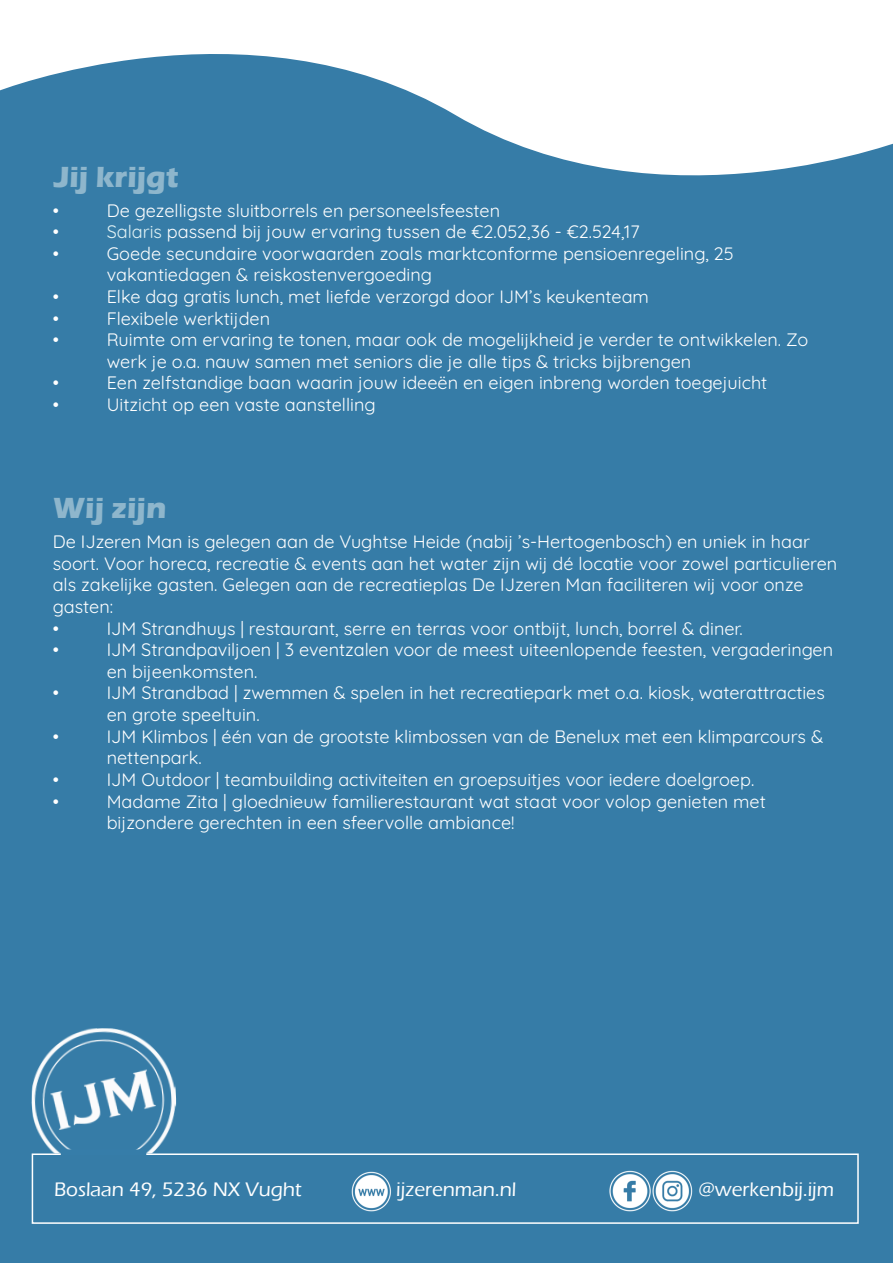
<style>
.page{position:relative;width:893px;height:1263px;background:#fff}
.page>*{position:absolute;margin:0;border:0;box-sizing:border-box;transform-origin:0 0}
.t1{font:700 30px "Eras ITC";color:#8eb6cc}
.t2{font:500 20.1px "Eras ITC";color:#fff}
.t3{font:18px/21.6px "Quicksand";color:#fff}
.s1{color:#e0f2f5}
</style>
<div class="page">
<div style="left:0;top:54px;width:893px;height:1209px;background:#367ca7"></div>
<img style="left:609px;top:1170px;width:84px;height:42px">
<img style="left:351px;top:1171px;width:41px;height:40px">
<div style="left:32px;top:1153px;width:827px;height:71px;border:2px solid #fff"></div>
<img style="left:32px;top:1028px;width:144px;height:125px">
<div style="left:61px;top:1149px;width:85px;height:6px;background:#367da9"></div>
<h1 class="t1" style="left:54px;top:159px;width:126px">Jij krijgt</h1>
<p class="t3" style="left:53px;top:198px;width:8px">•</p>
<p class="t3" style="left:107px;top:198px;width:395px">De gezelligste sluitborrels en personeelsfeesten</p>
<p class="t3" style="left:53px;top:219px;width:8px">•</p>
<p class="t3" style="left:107px;top:219px;width:534px"><span class="s1">Salaris</span> passend bij jouw ervaring tussen de €2.052,36 - €2.524,17</p>
<p class="t3" style="left:53px;top:241px;width:8px">•</p>
<p class="t3" style="left:107px;top:241px;width:628px">Goede secundaire voorwaarden zoals marktconforme pensioenregeling, 25 vakantiedagen &amp; reiskostenvergoeding</p>
<p class="t3" style="left:53px;top:284px;width:8px">•</p>
<p class="t3" style="left:107px;top:284px;width:544px">Elke dag gratis lunch, met liefde verzorgd door IJM’s keukenteam</p>
<p class="t3" style="left:53px;top:306px;width:8px">•</p>
<p class="t3" style="left:107px;top:306px;width:165px">Flexibele werktijden</p>
<p class="t3" style="left:53px;top:327px;width:8px">•</p>
<p class="t3" style="left:107px;top:327px;width:703px">Ruimte om ervaring te tonen, maar ook de mogelijkheid je verder te ontwikkelen. Zo werk je o.a. nauw samen met seniors die je alle tips &amp; tricks bijbrengen</p>
<p class="t3" style="left:53px;top:370px;width:8px">•</p>
<p class="t3" style="left:107px;top:370px;width:662px">Een zelfstandige baan waarin jouw ideeën en eigen inbreng worden toegejuicht</p>
<p class="t3" style="left:53px;top:392px;width:8px">•</p>
<p class="t3" style="left:107px;top:392px;width:270px">Uitzicht op een vaste aanstelling</p>
<h1 class="t1" style="left:53px;top:490px;width:115px">Wij zijn</h1>
<p class="t3" style="left:53px;top:529px;width:786px">De IJzeren Man is gelegen aan de Vughtse Heide (nabij ’s-Hertogenbosch) en uniek in haar soort. Voor horeca, recreatie &amp; events aan het water zijn wij dé locatie voor zowel particulieren als zakelijke gasten. Gelegen aan de recreatieplas De IJzeren Man faciliteren wij voor onze gasten:<br>•</p>
<p class="t3" style="left:107px;top:616px;width:638px">IJM Strandhuys | restaurant, serre en terras voor ontbijt, lunch, borrel &amp; diner.</p>
<p class="t3" style="left:53px;top:637px;width:8px">•</p>
<p class="t3" style="left:107px;top:637px;width:728px">IJM Strandpaviljoen | 3 eventzalen voor de meest uiteenlopende feesten, vergaderingen en bijeenkomsten.</p>
<p class="t3" style="left:53px;top:680px;width:8px">•</p>
<p class="t3" style="left:107px;top:680px;width:720px">IJM Strandbad | zwemmen &amp; spelen in het recreatiepark met o.a. kiosk, waterattracties en grote speeltuin.</p>
<p class="t3" style="left:53px;top:724px;width:8px">•</p>
<p class="t3" style="left:107px;top:724px;width:718px">IJM Klimbos | één van de grootste klimbossen van de Benelux met een klimparcours &amp; nettenpark.</p>
<p class="t3" style="left:53px;top:767px;width:8px">•</p>
<p class="t3" style="left:107px;top:767px;width:649px">IJM Outdoor | teambuilding activiteiten en groepsuitjes voor iedere doelgroep.</p>
<p class="t3" style="left:53px;top:788px;width:8px">•</p>
<p class="t3" style="left:107px;top:788px;width:661px">Madame Zita | gloednieuw familierestaurant wat staat voor volop genieten met bijzondere gerechten in een sfeervolle ambiance!</p>
<p class="t2" style="left:54px;top:1178px;width:249px">Boslaan 49, 5236 NX Vught</p>
<p class="t2" style="left:396px;top:1178px;width:122px">ijzerenman.nl</p>
<p class="t2" style="left:698px;top:1178px;width:137px">@werkenbij.ijm</p>
</div>
